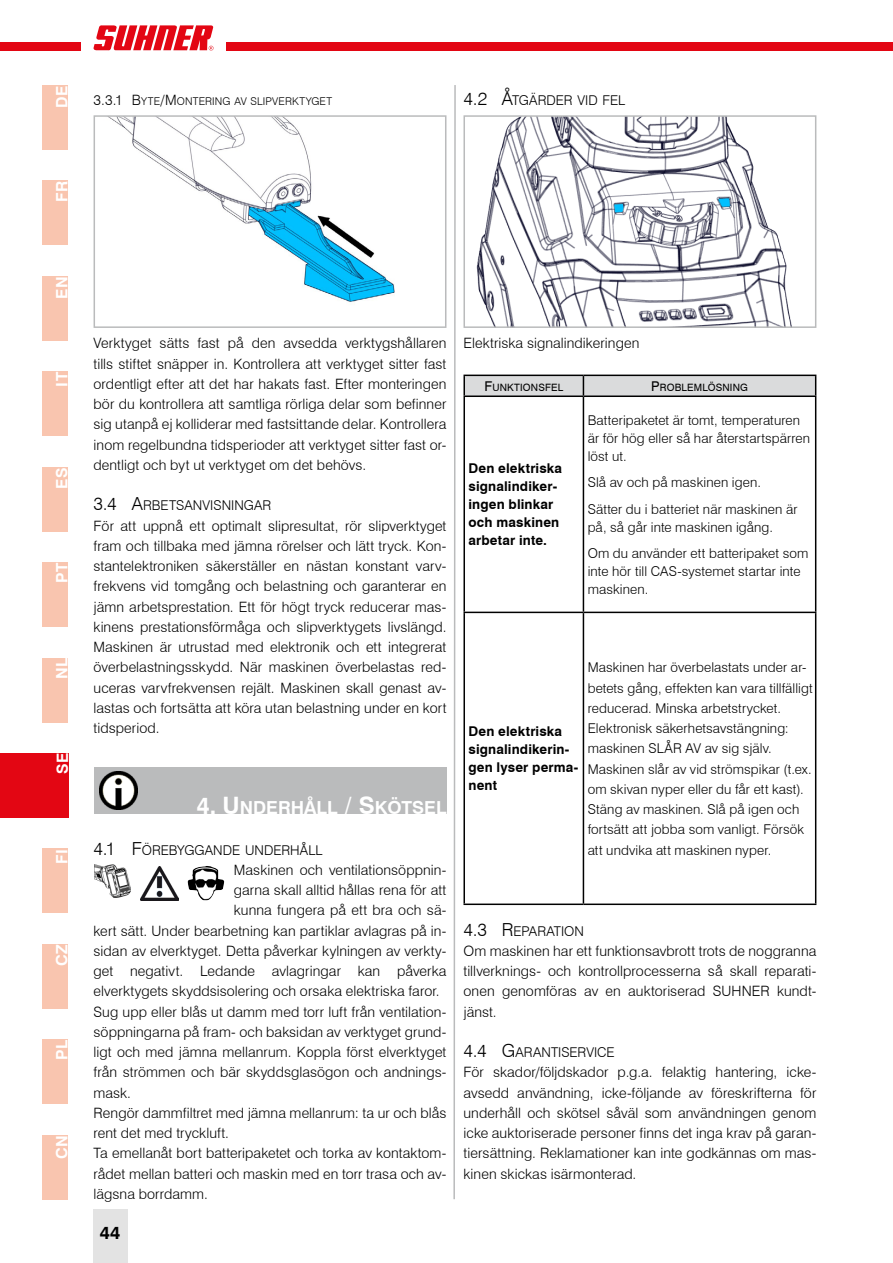
<style>
.page{position:relative;width:893px;height:1263px;background:#fff}
.page>*{position:absolute;margin:0;border:0;box-sizing:border-box;transform-origin:0 0}
.t1{font:700 18px "Swiss 721 BT";color:#fff}
.t2{font:700 18px "Swiss 721 BT";color:#000}
.t3{font:700 15.75px "Swiss 721 BT";letter-spacing:.05em;color:#fff}
.t4{font:300 14.25px/20.2px "Swiss 721 BT";letter-spacing:.005em;color:#000;text-align:justify}
.t5{font:300 13.5px/20.2px "Swiss 721 BT";letter-spacing:.01em;color:#000}
.t6{font:700 13.5px/18px "Swiss 721 BT";letter-spacing:.01em;color:#000}
.t7{font:300 13.5px "Swiss 721 BT";color:#000}
.t8{font:300 10.65px "Swiss 721 BT";letter-spacing:.015em;color:#000}
.t9{font:10.2px "Swiss 721 BT";letter-spacing:.015em;color:#000}
.s1{font-size:14.25px}
.s2{font-size:18px}
.s3{font-size:24px}
.s4{font-size:13.5px}
</style>
<div class="page">
<div style="left:43px;top:1135px;width:25px;height:64px;background:#f9c5af"></div>
<div style="left:43px;top:1039px;width:25px;height:65px;background:#f9c5af"></div>
<div style="left:43px;top:944px;width:25px;height:64px;background:#f9c5af"></div>
<div style="left:43px;top:849px;width:25px;height:64px;background:#f9c5af"></div>
<div style="left:94px;top:767px;width:352px;height:47px;background:#babbbc"></div>
<img style="left:99px;top:772px;width:38px;height:38px">
<img style="left:95px;top:864px;width:36px;height:33px">
<img style="left:140px;top:866px;width:39px;height:35px">
<img style="left:188px;top:866px;width:36px;height:34px">
<img style="left:110px;top:118px;width:285px;height:184px">
<div style="left:94px;top:115px;width:352px;height:213px;border:2px solid #babbbc"></div>
<svg style="left:463px;top:375px;width:353px;height:20px"></svg>
<hr style="left:463px;top:395px;width:120px;height:2px;background:#000">
<hr style="left:463px;top:397px;width:2px;height:215px;background:#000">
<hr style="left:583px;top:395px;width:233px;height:2px;background:#000">
<hr style="left:583px;top:397px;width:1px;height:215px;background:#000">
<hr style="left:815px;top:397px;width:1px;height:215px;background:#000">
<hr style="left:463px;top:612px;width:120px;height:1px;background:#000">
<hr style="left:463px;top:613px;width:2px;height:290px;background:#000">
<hr style="left:583px;top:612px;width:233px;height:1px;background:#000">
<hr style="left:583px;top:613px;width:1px;height:290px;background:#000">
<hr style="left:815px;top:613px;width:1px;height:290px;background:#000">
<hr style="left:463px;top:903px;width:120px;height:2px;background:#000">
<hr style="left:583px;top:903px;width:233px;height:2px;background:#000">
<img style="left:476px;top:118px;width:316px;height:207px">
<div style="left:463px;top:115px;width:353px;height:213px;border:2px solid #babbbc"></div>
<div style="left:43px;top:658px;width:25px;height:64px;background:#f9c5af"></div>
<div style="left:43px;top:562px;width:25px;height:65px;background:#f9c5af"></div>
<div style="left:43px;top:467px;width:25px;height:64px;background:#f9c5af"></div>
<div style="left:43px;top:372px;width:25px;height:64px;background:#f9c5af"></div>
<div style="left:43px;top:276px;width:25px;height:65px;background:#f9c5af"></div>
<svg style="left:453px;top:85px;width:3px;height:1115px"></svg>
<div style="left:43px;top:181px;width:25px;height:64px;background:#f9c5af"></div>
<div style="left:43px;top:85px;width:25px;height:65px;background:#f9c5af"></div>
<div style="left:0;top:43px;width:893px;height:8px;background:#e30613"></div>
<div style="left:81px;top:17px;width:144px;height:42px;background:#fff"></div>
<svg style="left:93px;top:25px;width:120px;height:26px"></svg>
<div style="left:93px;top:1209px;width:34px;height:54px;background:#e3e3e3"></div>
<div style="left:0;top:753px;width:68px;height:64px;background:#e30613"></div>
<p class="t3" style="left:52px;top:108px;width:24px;rotate:-90deg">DE</p>
<p class="t8" style="left:94px;top:95px;width:240px"><span class="s1">3.3.1 B</span>YTE<span class="s1">/M</span> ONTERING AV SLIPVERKTYGET</p>
<p class="t3" style="left:52px;top:202px;width:23px;rotate:-90deg">FR</p>
<p class="t7" style="left:463px;top:92px;width:163px"><span class="s2">4.2 Å</span>TGÄRDER VID FEL</p>
<p class="t3" style="left:52px;top:299px;width:24px;rotate:-90deg">EN</p>
<p class="t3" style="left:52px;top:387px;width:16px;rotate:-90deg">IT</p>
<p class="t3" style="left:52px;top:489px;width:23px;rotate:-90deg">ES</p>
<p class="t3" style="left:52px;top:583px;width:22px;rotate:-90deg">PT</p>
<p class="t3" style="left:52px;top:679px;width:23px;rotate:-90deg">NL</p>
<p class="t3" style="left:53px;top:774px;width:23px;rotate:-90deg">SE</p>
<p class="t3" style="left:52px;top:864px;width:17px;rotate:-90deg">FI</p>
<p class="t3" style="left:52px;top:966px;width:23px;rotate:-90deg">CZ</p>
<p class="t3" style="left:52px;top:1060px;width:22px;rotate:-90deg">PL</p>
<p class="t3" style="left:52px;top:1159px;width:26px;rotate:-90deg">CN</p>
<p class="t4" style="left:94px;top:333px;width:354px">Verktyget sätts fast på den avsedda verktygshållaren tills stiftet snäpper in. Kontrollera att verktyget sitter fast ordentligt efter att det har hakats fast. Efter monteringen bör du kontrollera att samtliga rörliga delar som befinner sig utanpå ej kolliderar med fastsittande delar. Kontrollera inom regelbundna tidsperioder att verktyget sitter fast or&shy;dentligt och byt ut verktyget om det behövs.</p>
<p class="t7" style="left:94px;top:497px;width:179px"><span class="s2">3.4 A</span>RBETSANVISNINGAR</p>
<p class="t4" style="left:94px;top:515px;width:354px">För att uppnå ett optimalt slipresultat, rör slipverktyget fram och tillbaka med jämna rörelser och lätt tryck. Kon&shy;stantelektroniken säkerställer en nästan konstant varv&shy;frekvens vid tomgång och belastning och garanterar en jämn arbetsprestation. Ett för högt tryck reducerar mas&shy;kinens prestationsförmåga och slipverktygets livslängd.<br>Maskinen är utrustad med elektronik och ett integrerat överbelastningsskydd. När maskinen överbelastas red&shy;uceras varvfrekvensen rejält. Maskinen skall genast av&shy;lastas och fortsätta att köra utan belastning under en kort tidsperiod.</p>
<p class="t1" style="left:197px;top:797px;width:57px"><span class="s3">4. U</span>NDER</p>
<p class="t1" style="left:291px;top:797px;width:123px">HÅLL <span class="s3">/ S</span>KÖTSEL</p>
<p class="t7" style="left:94px;top:842px;width:230px"><span class="s2">4.1 F</span>ÖREBYGGANDE UNDERHÅLL</p>
<p class="t4" style="left:234px;top:859px;width:214px">Maskinen och ventilationsöppnin-</p>
<p class="t4" style="left:234px;top:880px;width:214px">garna skall alltid hållas rena för att</p>
<p class="t4" style="left:234px;top:900px;width:214px">kunna fungera på ett bra och sä-</p>
<p class="t4" style="left:94px;top:920px;width:354px">kert sätt. Under bearbetning kan partiklar avlagras på in-</p>
<p class="t4" style="left:94px;top:940px;width:354px">sidan av elverktyget. Detta påverkar kylningen av verkty-</p>
<p class="t4" style="left:94px;top:961px;width:354px">get negativt. Ledande avlagringar kan påverka</p>
<p class="t4" style="left:94px;top:981px;width:348px">elverktygets skyddsisolering och orsaka elektriska faror.</p>
<p class="t4" style="left:94px;top:1001px;width:354px">Sug upp eller blås ut damm med torr luft från ventilation-</p>
<p class="t4" style="left:94px;top:1021px;width:354px">söppningarna på fram- och baksidan av verktyget grund-</p>
<p class="t4" style="left:94px;top:1042px;width:354px">ligt och med jämna mellanrum. Koppla först elverktyget</p>
<p class="t4" style="left:94px;top:1062px;width:354px">från strömmen och bär skyddsglasögon och andnings-</p>
<p class="t4" style="left:94px;top:1082px;width:39px">mask.</p>
<p class="t4" style="left:94px;top:1102px;width:354px">Rengör dammfiltret med jämna mellanrum: ta ur och blås</p>
<p class="t4" style="left:94px;top:1123px;width:137px">rent det med tryckluft.</p>
<p class="t4" style="left:94px;top:1143px;width:354px">Ta emellanåt bort batteripaketet och torka av kontaktom-</p>
<p class="t4" style="left:94px;top:1163px;width:354px">rådet mellan batteri och maskin med en torr trasa och av-</p>
<p class="t4" style="left:94px;top:1183px;width:116px">lägsna borrdamm.</p>
<p class="t2" style="left:100px;top:1222px;width:22px">44</p>
<p class="t4" style="left:463px;top:333px;width:177px">Elektriska signalindikeringen</p>
<p class="t9" style="left:485px;top:381px;width:80px"><span class="s4">F</span>UNKTIONSFEL</p>
<p class="t9" style="left:651px;top:381px;width:97px"><span class="s4">P</span>ROBLEMLÖSNING</p>
<p class="t6" style="left:468px;top:459px;width:95px">Den elektriska signalindiker&shy;ingen blinkar och maskinen arbetar inte.</p>
<p class="t5" style="left:588px;top:411px;width:224px;line-height:18px">Batteripaketet är tomt, temperaturen är för hög eller så har återstartspärren löst ut.</p>
<p class="t5" style="left:588px;top:469px;width:211px;line-height:26.5px">Slå av och på maskinen igen.<br>Sätter du i batteriet när maskinen är</p>
<p class="t5" style="left:588px;top:513px;width:222px;line-height:26.5px">på, så går inte maskinen igång.<br>Om du använder ett batteripaket som</p>
<p class="t5" style="left:588px;top:562px;width:214px;line-height:18px">inte hör till CAS-systemet startar inte maskinen.</p>
<p class="t6" style="left:468px;top:722px;width:111px">Den elektriska signalindikerin&shy;gen lyser perma&shy;nent</p>
<p class="t5" style="left:588px;top:657px;width:227px">Maskinen har överbelastats under ar&shy;betets gång, effekten kan vara tillfälligt reducerad. Minska arbetstrycket.<br>Elektronisk säkerhetsavstängning: maskinen SLÅR AV av sig själv.<br>Maskinen slår av vid strömspikar (t.ex. om skivan nyper eller du får ett kast).<br>Stäng av maskinen. Slå på igen och fortsätt att jobba som vanligt. Försök att undvika att maskinen nyper.</p>
<p class="t7" style="left:463px;top:923px;width:122px"><span class="s2">4.3 R</span> EPARATION</p>
<p class="t4" style="left:463px;top:940px;width:354px">Om maskinen har ett funktionsavbrott trots de noggranna tillverknings- och kontrollprocesserna så skall reparati&shy;onen genomföras av en auktoriserad SUHNER kundt&shy;jänst.</p>
<p class="t7" style="left:463px;top:1044px;width:153px"><span class="s2">4.4 G</span>ARANTISERVICE</p>
<p class="t4" style="left:463px;top:1062px;width:354px">För skador/följdskador p.g.a. felaktig hantering, icke&shy;avsedd användning, icke-följande av föreskrifterna för underhåll och skötsel såväl som användningen genom icke auktoriserade personer finns det inga krav på garan&shy;tiersättning. Reklamationer kan inte godkännas om mas&shy;kinen skickas isärmonterad.</p>
</div>
